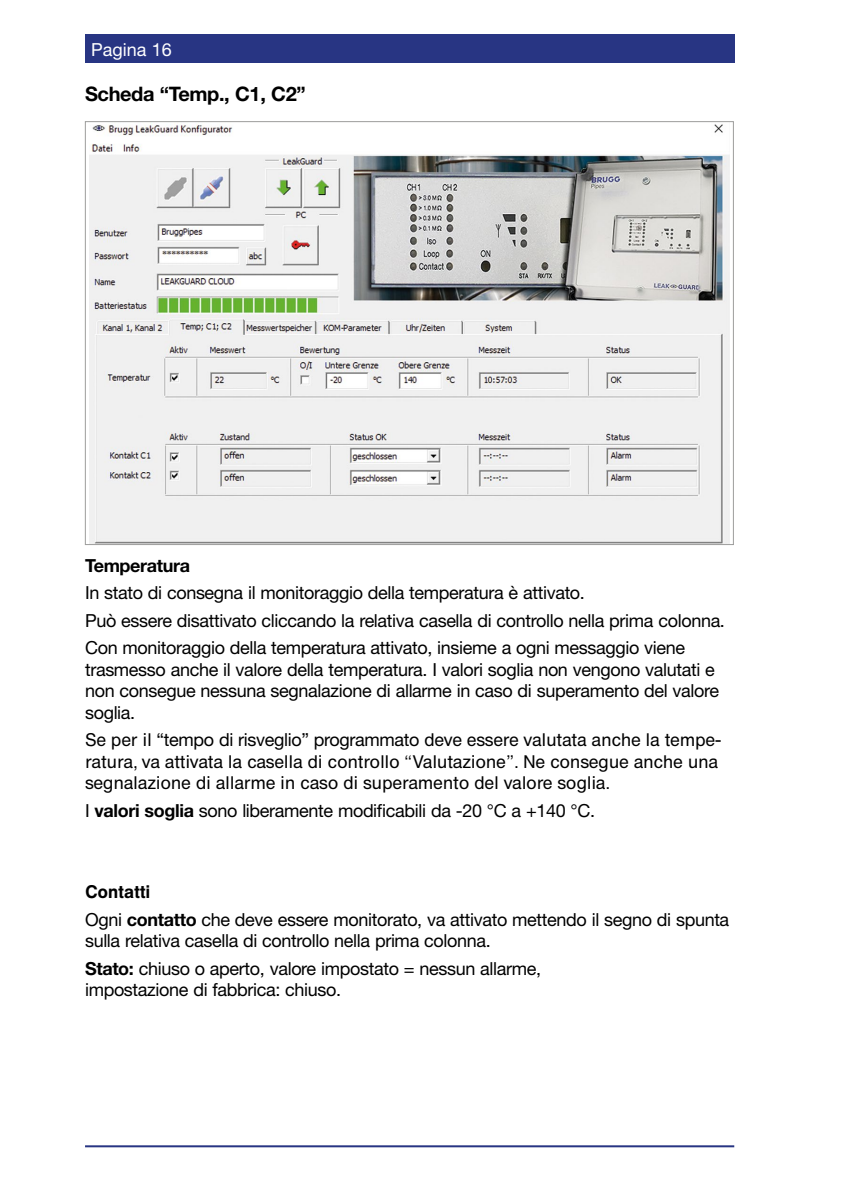
<style>
.page{position:relative;width:842px;height:1191px;background:#fff}
.page>*{position:absolute;margin:0;border:0;box-sizing:border-box;transform-origin:0 0}
.t1{font:700 20px "Helvetica Neue";letter-spacing:-.02em;color:#000}
.t2{font:18px/21.6px "Helvetica Neue";letter-spacing:-.02em;color:#000}
.t3{font:18px/21.6px "Helvetica Greek Upright";letter-spacing:-.02em;color:#000}
.t4{font:700 18px "Helvetica Neue";letter-spacing:-.02em;color:#000}
.t5{font:18px "Helvetica Neue";color:#fff}
.t6{font:700 18px "Helvetica Greek";letter-spacing:-.02em;color:#000}
.s1{font-family:"Helvetica Neue"}
.s2{font-weight:700}
</style>
<div class="page">
<hr style="left:85px;top:1145px;width:649px;height:2px;background:#283583">
<div style="left:85px;top:34px;width:649px;height:29px;background:#283583"></div>
<img style="left:89px;top:123px;width:641px;height:420px">
<p class="t5" style="left:91px;top:38px;width:82px">Pagina 16</p>
<p class="t1" style="left:85px;top:81px;width:222px">Scheda “Temp., C1, C2”</p>
<p class="t4" style="left:85px;top:554px;width:107px">Temperatura</p>
<p class="t2" style="left:85px;top:579px;width:641px;line-height:27.2px">In stato di consegna il monitoraggio della temperatura è attivato.<br>Può essere disattivato cliccando la relativa casella di controllo nella prima colonna.<br>Con monitoraggio della temperatura attivato, insieme a ogni messaggio viene</p>
<p class="t2" style="left:85px;top:658px;width:636px">trasmesso anche il valore della temperatura. I valori soglia non vengono valutati e non consegue nessuna segnalazione di allarme in caso di superamento del valore soglia.</p>
<p class="t3" style="left:85px;top:729px;width:638px">Se per il <span class="s1">“tempo di risveglio” programmato</span> deve essere valutata anche la tempe&shy;ratura, va attivata la casella di controllo “Valutazione”. Ne consegue anche una segnalazione di allarme in caso di superamento del valore soglia.</p>
<p class="t2" style="left:85px;top:799px;width:512px">I <span class="s2">valori soglia</span> sono liberamente modificabili da -20 °C a +140 °C.</p>
<p class="t6" style="left:85px;top:881px;width:67px">Contatti</p>
<p class="t2" style="left:85px;top:908px;width:646px">Ogni <span class="s2">contatto</span> che deve essere monitorato, va attivato mettendo il segno di spunta sulla relativa casella di controllo nella prima colonna.</p>
<p class="t2" style="left:85px;top:957px;width:458px"><span class="s2">Stato:</span> chiuso o aperto, valore impostato = nessun allarme, impostazione di fabbrica: chiuso.</p>
</div>
